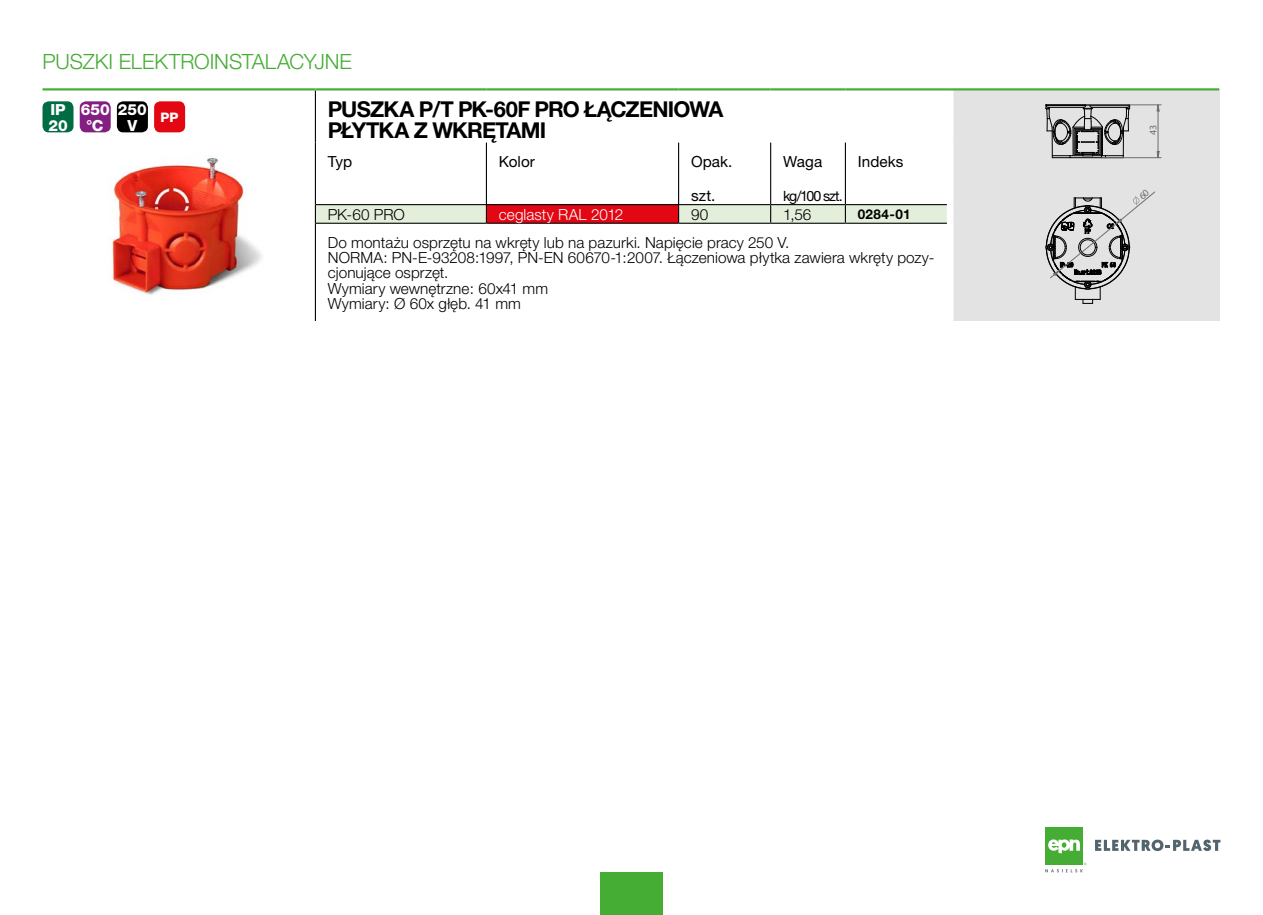
<style>
.page{position:relative;width:1263px;height:915px;background:#fff}
.page>*{position:absolute;margin:0;border:0;box-sizing:border-box;transform-origin:0 0}
.Normalny{font:700 21.9px/21.9px "Helvetica Neue CE";letter-spacing:-.035em;color:#000}
.t1{font:300 21px "Helvetica Neue CE";letter-spacing:-.005em;color:#45ac34}
.Normalny-2{font:300 15.3px/15.3px "Helvetica Neue CE";letter-spacing:.005em;color:#000}
.t2{font:15.3px "Helvetica Neue CE";letter-spacing:.005em;color:#000}
.Normalny-3{font:300 15.3px "Helvetica Neue CE";letter-spacing:.005em;color:#fff}
.Normalny-4{font:800 15.3px "Helvetica Neue CE";color:#fff}
.Normalny-5{font:15.3px "Geometric 231 Hv EU";color:#fff}
.t3{font:14.25px "Helvetica Neue CE";letter-spacing:-.065em;color:#000}
.INDEX-P{font:700 13.5px "Helvetica Neue CE";letter-spacing:.025em;color:#000}
.Normalny-6{font:800 13.05px "Helvetica Neue CE";color:#fff}
.t4{font:10.05px "Myriad Pro";color:#7c7c7b}
.s1{font-family:"Helvetica Neue CE";font-weight:800}
</style>
<div class="page">
<div style="left:600px;top:872px;width:63px;height:42px;background:#45ac34"></div>
<div style="left:1045px;top:827px;width:38px;height:38px;background:#45ac34"></div>
<svg style="left:1048px;top:839px;width:32px;height:14px"></svg>
<svg style="left:1095px;top:839px;width:125px;height:11px"></svg>
<svg style="left:1045px;top:862px;width:41px;height:10px"></svg>
<div style="left:950px;top:89px;width:269px;height:232px;background:#e3e3e3"></div>
<hr style="left:315px;top:90px;width:1px;height:52px;background:#000">
<svg style="left:315px;top:142px;width:632px;height:81px"></svg>
<hr style="left:315px;top:223px;width:1px;height:98px;background:#000">
<div style="left:947px;top:90px;width:6px;height:52px;background:#fff"></div>
<div style="left:947px;top:142px;width:6px;height:62px;background:#fff"></div>
<div style="left:947px;top:204px;width:6px;height:19px;background:#fff"></div>
<div style="left:947px;top:223px;width:6px;height:98px;background:#fff"></div>
<hr style="left:486px;top:142px;width:1px;height:62px;background:#000">
<hr style="left:678px;top:142px;width:1px;height:62px;background:#000">
<hr style="left:770px;top:142px;width:1px;height:62px;background:#000">
<hr style="left:845px;top:142px;width:1px;height:62px;background:#000">
<hr style="left:316px;top:204px;width:171px;height:1px;background:#000">
<hr style="left:678px;top:204px;width:93px;height:1px;background:#000">
<hr style="left:771px;top:204px;width:74px;height:1px;background:#000">
<hr style="left:845px;top:204px;width:102px;height:1px;background:#000">
<hr style="left:316px;top:223px;width:170px;height:1px;background:#000">
<hr style="left:486px;top:223px;width:193px;height:1px;background:#000">
<hr style="left:679px;top:223px;width:92px;height:1px;background:#000">
<hr style="left:771px;top:223px;width:74px;height:1px;background:#000">
<hr style="left:845px;top:223px;width:102px;height:1px;background:#000">
<hr style="left:487px;top:204px;width:191px;height:1px;background:#000">
<hr style="left:43px;top:88px;width:272px;height:2px;background:#45ac34">
<hr style="left:315px;top:88px;width:171px;height:2px;background:#45ac34">
<hr style="left:486px;top:88px;width:193px;height:2px;background:#45ac34">
<hr style="left:679px;top:88px;width:92px;height:2px;background:#45ac34">
<hr style="left:771px;top:88px;width:74px;height:2px;background:#45ac34">
<hr style="left:845px;top:88px;width:105px;height:2px;background:#45ac34">
<hr style="left:950px;top:88px;width:269px;height:2px;background:#45ac34">
<img style="left:85px;top:132px;width:177px;height:163px">
<svg style="left:1045px;top:104px;width:85px;height:54px"></svg>
<svg style="left:1156px;top:151px;width:3px;height:8px"></svg>
<hr style="left:1086px;top:104px;width:75px;height:1px;background:#7c7c7b">
<hr style="left:1101px;top:157px;width:60px;height:1px;background:#7c7c7b">
<hr style="left:1158px;top:105px;width:1px;height:53px;background:#7c7c7b">
<div style="left:43px;top:101px;width:31px;height:31px;background:#006c43;border-radius:6px"></div>
<div style="left:80px;top:101px;width:31px;height:31px;background:#831f82;border-radius:6px"></div>
<div style="left:117px;top:101px;width:31px;height:31px;background:#000;border-radius:6px"></div>
<div style="left:154px;top:101px;width:31px;height:31px;background:#e30613;border-radius:6px"></div>
<svg style="left:1045px;top:191px;width:110px;height:113px"></svg>
<h2 class="t1" style="left:43px;top:49px;width:311px">PUSZKI ELEKTROINSTALACYJNE</h2>
<p class="Normalny" style="left:328px;top:98px;width:397px">PUSZKA P/T PK-60F PRO ŁĄCZENIOWA<br>PŁYTKA Z WKRĘTAMI</p>
<p class="Normalny-4" style="left:50px;top:100px;width:17px">IP</p>
<p class="Normalny-4" style="left:48px;top:116px;width:21px">20</p>
<p class="Normalny-4" style="left:81px;top:100px;width:30px">650</p>
<p class="Normalny-5" style="left:87px;top:115px;width:18px">°<span class="s1">C</span></p>
<p class="Normalny-4" style="left:118px;top:100px;width:30px">250</p>
<p class="Normalny-4" style="left:127px;top:116px;width:11px">V</p>
<p class="Normalny-6" style="left:161px;top:109px;width:19px">PP</p>
<p class="t2" style="left:328px;top:152px;width:26px">Typ</p>
<p class="t2" style="left:499px;top:152px;width:38px">Kolor</p>
<p class="t2" style="left:691px;top:152px;width:43px">Opak.</p>
<p class="t2" style="left:691px;top:186px;width:26px">szt.</p>
<p class="t2" style="left:783px;top:152px;width:41px">Waga</p>
<p class="t3" style="left:783px;top:187px;width:61px">kg/100 szt.</p>
<p class="t2" style="left:858px;top:152px;width:47px">Indeks</p>
<p class="Normalny-2" style="left:328px;top:207px;width:79px">PK-60 PRO</p>
<p class="Normalny-3" style="left:499px;top:205px;width:126px">ceglasty RAL 2012</p>
<p class="Normalny-2" style="left:691px;top:207px;width:19px">90</p>
<p class="Normalny-2" style="left:783px;top:207px;width:30px">1,56</p>
<p class="INDEX-P" style="left:858px;top:206px;width:54px">0284-01</p>
<p class="Normalny-2" style="left:328px;top:234px;width:608px">Do montażu osprzętu na wkręty lub na pazurki. Napięcie pracy 250 V.<br>NORMA: PN-E-93208:1997, PN-EN 60670-1:2007. Łączeniowa płytka zawiera wkręty pozy&shy;cjonujące osprzęt.<br>Wymiary wewnętrzne: 60x41 mm<br>Wymiary: Ø 60x głęb. 41 mm</p>
<p class="t4" style="left:1147px;top:135px;width:12px;rotate:-90deg">43</p>
</div>
